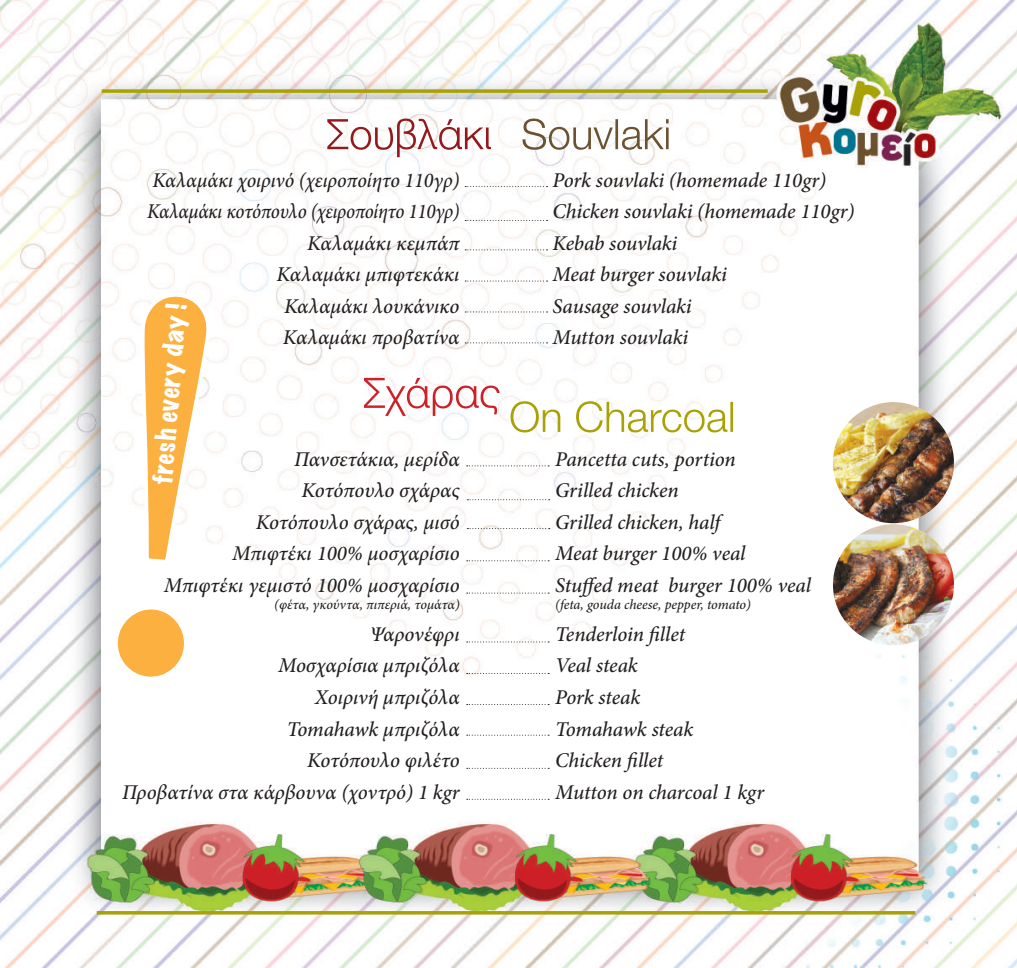
<style>
.page{position:relative;width:1017px;height:968px;background:#fff}
.page>*{position:absolute;margin:0;border:0;box-sizing:border-box;transform-origin:0 0}
.t1{font:expanded 24.68px "Marker Felt";color:#fff}
.t2{font:italic 500 21px/31.5px "Minion Pro";letter-spacing:-.005em;color:#231f20}
.t3{font:italic 500 21px/31.5px "Minion Pro";letter-spacing:-.005em;color:#231f20;text-align:right;scale:.96 1}
.t4{font:italic 500 14px "Minion Pro";letter-spacing:-.005em;color:#231f20}
</style>
<div class="page">
<img style="left:0;top:0;width:1017px;height:967px">
<svg style="left:327px;top:118px;width:164px;height:39px"></svg>
<svg style="left:522px;top:118px;width:147px;height:32px"></svg>
<svg style="left:364px;top:378px;width:136px;height:38px"></svg>
<svg style="left:511px;top:401px;width:222px;height:31px"></svg>
<svg style="left:467px;top:465px;width:82px;height:1px"></svg>
<svg style="left:467px;top:499px;width:83px;height:1px"></svg>
<svg style="left:467px;top:528px;width:83px;height:1px"></svg>
<svg style="left:467px;top:560px;width:82px;height:1px"></svg>
<svg style="left:467px;top:592px;width:82px;height:1px"></svg>
<svg style="left:467px;top:673px;width:82px;height:1px"></svg>
<svg style="left:467px;top:704px;width:82px;height:1px"></svg>
<svg style="left:467px;top:734px;width:82px;height:1px"></svg>
<svg style="left:467px;top:641px;width:82px;height:1px"></svg>
<svg style="left:465px;top:186px;width:83px;height:1px"></svg>
<svg style="left:465px;top:220px;width:83px;height:1px"></svg>
<svg style="left:465px;top:249px;width:83px;height:1px"></svg>
<svg style="left:113px;top:292px;width:99px;height:389px"></svg>
<img style="left:833px;top:402px;width:121px;height:121px;border-radius:61px">
<img style="left:833px;top:524px;width:121px;height:121px;border-radius:61px">
<svg style="left:97px;top:910px;width:818px;height:4px;fill:#a9a208"></svg>
<svg style="left:102px;top:89px;width:666px;height:4px;background:#afa91f"></svg>
<svg style="left:467px;top:798px;width:82px;height:1px"></svg>
<svg style="left:465px;top:280px;width:83px;height:1px"></svg>
<svg style="left:465px;top:311px;width:83px;height:1px"></svg>
<svg style="left:465px;top:342px;width:83px;height:1px"></svg>
<svg style="left:467px;top:767px;width:82px;height:1px"></svg>
<p class="t3" style="left:147px;top:164px;width:327px">Καλαμάκι χοιρινό (χειροποίητο 110γρ)<br>Καλαμάκι κοτόπουλο (χειροποίητο 110γρ)<br>Καλαμάκι κεμπάπ<br>Καλαμάκι μπιφτεκάκι<br>Καλαμάκι λουκάνικο<br>Καλαμάκι προβατίνα</p>
<p class="t2" style="left:552px;top:164px;width:304px">Pork souvlaki (homemade 110gr)<br>Chicken souvlaki (homemade 110gr)<br>Kebab souvlaki<br>Meat burger souvlaki<br>Sausage souvlaki<br>Mutton souvlaki</p>
<p class="t1" style="left:142px;top:482px;width:182px;rotate:-85deg">fresh every day !</p>
<p class="t2" style="left:164px;top:443px;width:297px;text-align:right">Πανσετάκια, μερίδα<br>Κοτόπουλο σχάρας<br>Κοτόπουλο σχάρας, μισό<br>Μπιφτέκι 100% μοσχαρίσιο<br>Μπιφτέκι γεμιστό 100% μοσχαρίσιο</p>
<p class="t4" style="left:274px;top:595px;width:187px">(φέτα, γκούντα, πιπεριά, τομάτα)</p>
<p class="t2" style="left:122px;top:618px;width:339px;text-align:right">Ψαρονέφρι<br>Μοσχαρίσια μπριζόλα<br>Χοιρινή μπριζόλα<br>Tomahawk μπριζόλα<br>Κοτόπουλο φιλέτο<br>Προβατίνα στα κάρβουνα (χοντρό) 1 kgr</p>
<p class="t2" style="left:555px;top:443px;width:257px">Pancetta cuts, portion<br>Grilled chicken<br>Grilled chicken, half<br>Meat burger 100% veal<br>Stuffed meat burger 100% veal</p>
<p class="t4" style="left:555px;top:595px;width:197px">(feta, gouda cheese, pepper, tomato)</p>
<p class="t2" style="left:555px;top:618px;width:210px">Tenderloin fillet<br>Veal steak<br>Pork steak<br>Tomahawk steak<br>Chicken fillet<br>Mutton on charcoal 1 kgr</p>
</div>
